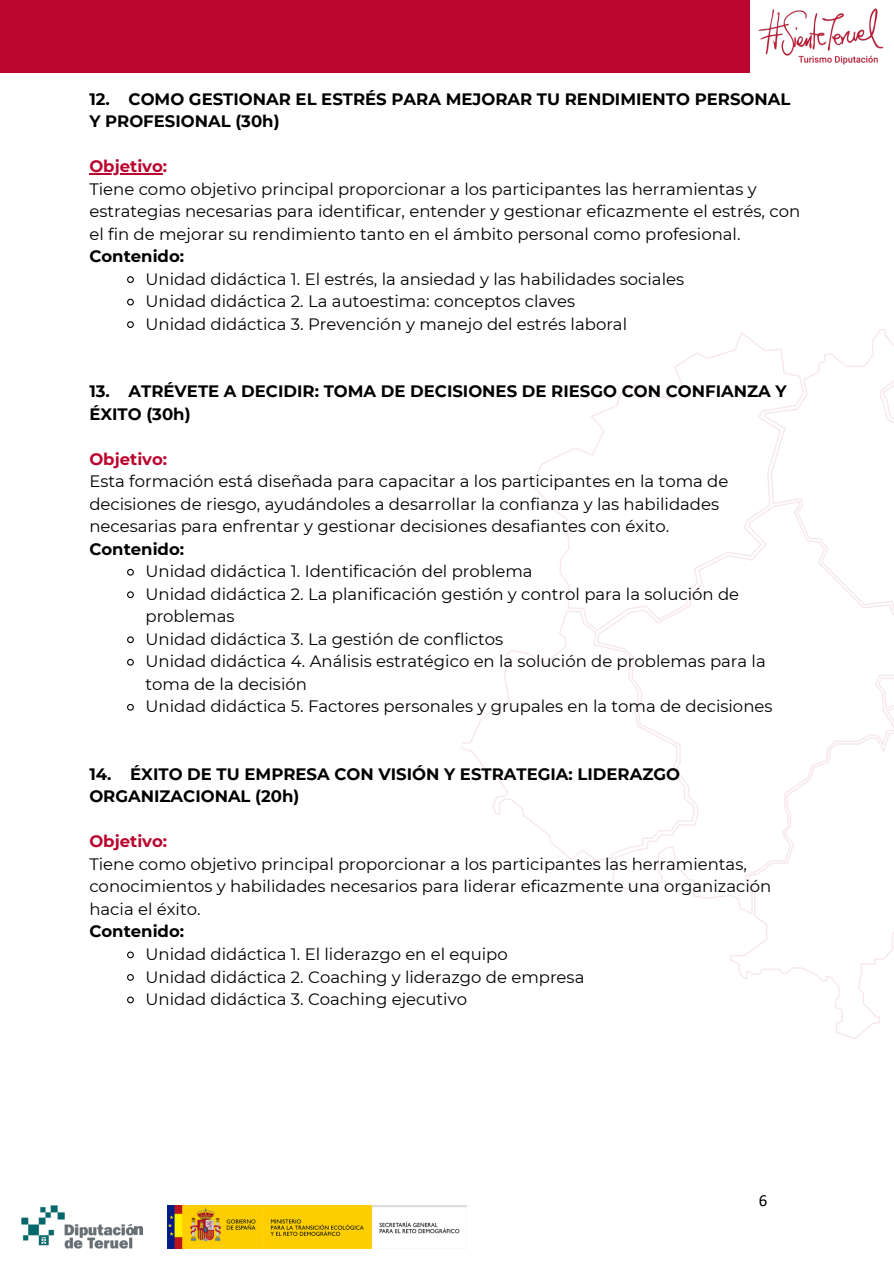
<style>
.page{position:relative;width:894px;height:1264px;background:#fff}
.page>*{position:absolute;margin:0;border:0;box-sizing:border-box;transform-origin:0 0}
.t1{font:16.8px "Calibri";color:#000}
.t2{font:16.5px/22.5px "Montserrat";color:#000}
.t3{font:700 16.5px/22.5px "Montserrat";color:#000}
.t4{font:700 16.5px "Montserrat";color:#ba062e}
</style>
<div class="page">
<img style="left:461px;top:329px;width:432px;height:710px">
<hr style="left:89px;top:173px;width:74px;height:1px;background:#ba062e">
<svg style="left:127px;top:276px;width:7px;height:7px"></svg>
<svg style="left:127px;top:298px;width:7px;height:8px"></svg>
<svg style="left:127px;top:321px;width:7px;height:7px"></svg>
<svg style="left:127px;top:568px;width:7px;height:8px"></svg>
<svg style="left:127px;top:591px;width:7px;height:8px"></svg>
<svg style="left:127px;top:636px;width:7px;height:8px"></svg>
<svg style="left:127px;top:658px;width:7px;height:8px"></svg>
<svg style="left:127px;top:703px;width:7px;height:8px"></svg>
<svg style="left:127px;top:951px;width:7px;height:8px"></svg>
<svg style="left:127px;top:974px;width:7px;height:7px"></svg>
<svg style="left:127px;top:996px;width:7px;height:8px"></svg>
<div style="left:0;top:0;width:749px;height:72px;background:#ba062e"></div>
<img style="left:758px;top:9px;width:125px;height:56px">
<img style="left:168px;top:1205px;width:298px;height:42px">
<img style="left:22px;top:1205px;width:112px;height:42px">
<svg style="left:134px;top:1226px;width:8px;height:8px"></svg>
<h1 class="t3" style="left:89px;top:87px;width:702px">12. COMO GESTIONAR EL ESTRÉS PARA MEJORAR TU RENDIMIENTO PERSONAL<br>Y PROFESIONAL (30h)</h1>
<p class="t4" style="left:89px;top:156px;width:79px">Objetivo:</p>
<p class="t2" style="left:89px;top:177px;width:712px">Tiene como objetivo principal proporcionar a los participantes las herramientas y estrategias necesarias para identificar, entender y gestionar eficazmente el estrés, con el fin de mejorar su rendimiento tanto en el ámbito personal como profesional.</p>
<p class="t3" style="left:89px;top:245px;width:96px">Contenido:</p>
<p class="t2" style="left:145px;top:267px;width:540px">Unidad didáctica 1. El estrés, la ansiedad y las habilidades sociales</p>
<p class="t2" style="left:145px;top:290px;width:431px">Unidad didáctica 2. La autoestima: conceptos claves</p>
<p class="t2" style="left:145px;top:312px;width:483px">Unidad didáctica 3. Prevención y manejo del estrés laboral</p>
<h1 class="t3" style="left:89px;top:380px;width:698px">13. ATRÉVETE A DECIDIR: TOMA DE DECISIONES DE RIESGO CON CONFIANZA Y<br>ÉXITO (30h)</h1>
<p class="t4" style="left:89px;top:449px;width:79px">Objetivo:</p>
<p class="t2" style="left:89px;top:470px;width:640px">Esta formación está diseñada para capacitar a los participantes en la toma de decisiones de riesgo, ayudándoles a desarrollar la confianza y las habilidades necesarias para enfrentar y gestionar decisiones desafiantes con éxito.</p>
<p class="t3" style="left:89px;top:537px;width:96px">Contenido:</p>
<p class="t2" style="left:145px;top:560px;width:388px">Unidad didáctica 1. Identificación del problema</p>
<p class="t2" style="left:145px;top:582px;width:595px">Unidad didáctica 2. La planificación gestión y control para la solución de problemas</p>
<p class="t2" style="left:145px;top:627px;width:359px">Unidad didáctica 3. La gestión de conflictos</p>
<p class="t2" style="left:145px;top:650px;width:621px">Unidad didáctica 4. Análisis estratégico en la solución de problemas para la toma de la decisión</p>
<p class="t2" style="left:145px;top:695px;width:628px">Unidad didáctica 5. Factores personales y grupales en la toma de decisiones</p>
<h1 class="t3" style="left:89px;top:762px;width:592px">14. ÉXITO DE TU EMPRESA CON VISIÓN Y ESTRATEGIA: LIDERAZGO<br>ORGANIZACIONAL (20h)</h1>
<p class="t4" style="left:89px;top:831px;width:79px">Objetivo:</p>
<p class="t2" style="left:89px;top:852px;width:683px">Tiene como objetivo principal proporcionar a los participantes las herramientas, conocimientos y habilidades necesarios para liderar eficazmente una organización hacia el éxito.</p>
<p class="t3" style="left:89px;top:920px;width:96px">Contenido:</p>
<p class="t2" style="left:145px;top:942px;width:363px">Unidad didáctica 1. El liderazgo en el equipo</p>
<p class="t2" style="left:145px;top:965px;width:440px">Unidad didáctica 2. Coaching y liderazgo de empresa</p>
<p class="t2" style="left:145px;top:987px;width:323px">Unidad didáctica 3. Coaching ejecutivo</p>
<p class="t1" style="left:758px;top:1192px;width:10px">6</p>
</div>
